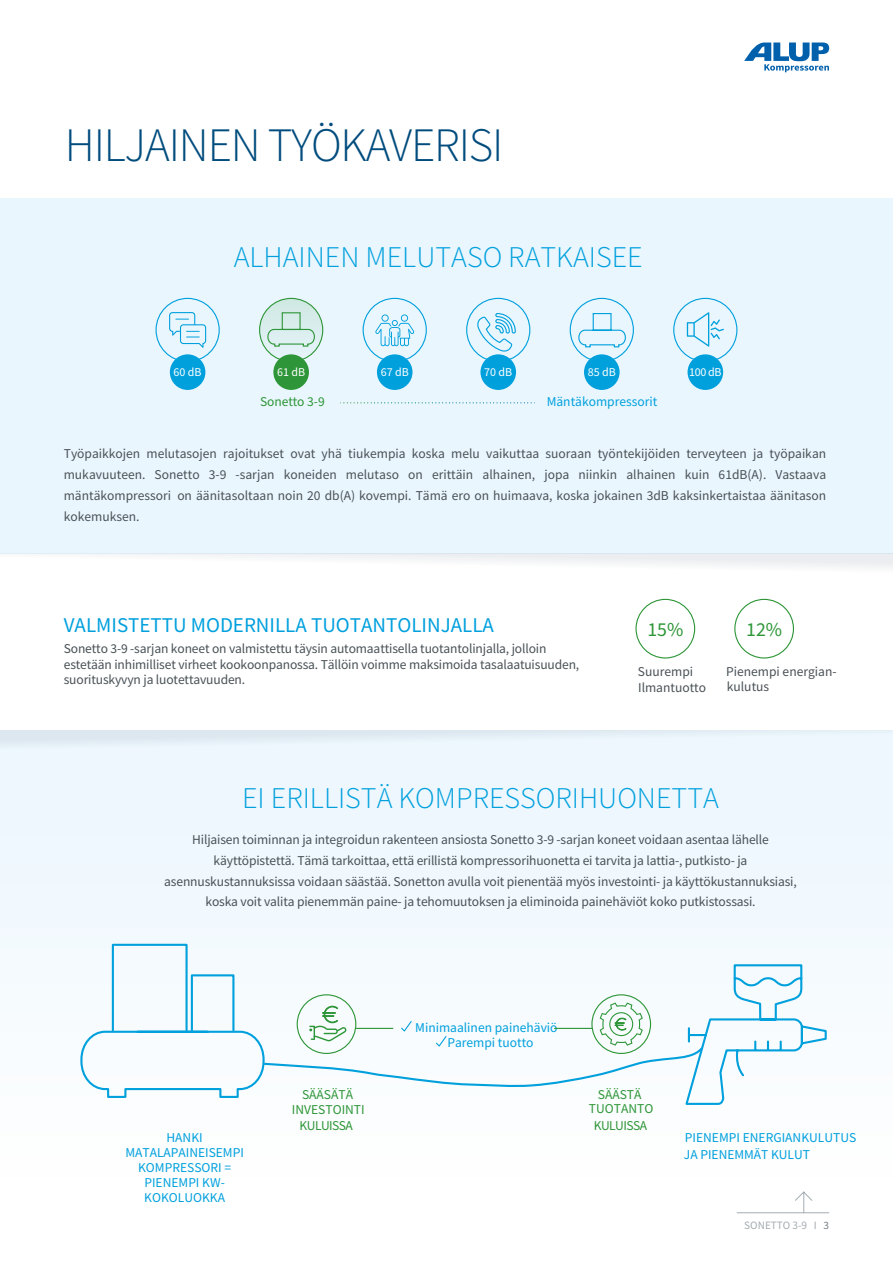
<style>
.page{position:relative;width:893px;height:1263px;background:#fff}
.page>*{position:absolute;margin:0;border:0;box-sizing:border-box;transform-origin:0 0}
.t1{font:300 48px "Source Sans Pro";letter-spacing:-.025em;color:#004c7d}
.t2{font:300 30px "Source Sans Pro";color:#00a0dd}
.t3{font:21px "Source Sans Pro";color:#00a0dd}
.t4{font:19.8px "Source Sans Pro";color:#2e9638}
.t5{font:13.5px/21px "Source Sans Pro";letter-spacing:-.01em;color:#485155}
.t6{font:13.5px/15px "Source Sans Pro";color:#00a0dd}
.t7{font:13.5px/14px "Source Sans Pro";color:#2e9638;text-align:center}
.t8{font:13.5px "Source Sans Pro";letter-spacing:-.04em;color:#2e9638}
.t9{font:12px "Source Sans Pro";color:#fff}
.t10{font:11.25px "Source Sans Pro";color:#a4acb1}
.s1{color:#778085}
</style>
<div class="page">
<div style="left:0;top:730px;width:893px;height:533px;background:#f8fcfe"></div>
<div style="left:0;top:198px;width:893px;height:355px;background:#eaf6fe"></div>
<div style="left:0;top:730px;width:893px;height:77px;background:linear-gradient(to bottom,#e8f2f9,#f1f9ff)"></div>
<svg style="left:340px;top:402px;width:195px;height:1px"></svg>
<div style="left:155px;top:298px;width:65px;height:64px;border:1px solid #00a0dd;border-radius:50%"></div>
<svg style="left:169px;top:312px;width:37px;height:36px"></svg>
<div style="left:170px;top:354px;width:35px;height:36px;background:#00a0dd;border-radius:50%"></div>
<div style="left:363px;top:298px;width:64px;height:64px;border:1px solid #00a0dd;border-radius:50%"></div>
<svg style="left:375px;top:314px;width:39px;height:32px"></svg>
<div style="left:377px;top:354px;width:35px;height:36px;background:#00a0dd;border-radius:50%"></div>
<svg style="left:476px;top:313px;width:40px;height:41px"></svg>
<div style="left:466px;top:298px;width:64px;height:64px;border:1px solid #00a0dd;border-radius:50%"></div>
<div style="left:480px;top:354px;width:36px;height:36px;background:#00a0dd;border-radius:50%"></div>
<svg style="left:260px;top:298px;width:63px;height:63px"></svg>
<div style="left:259px;top:298px;width:64px;height:64px;border:1px solid #2e9638;border-radius:50%"></div>
<div style="left:273px;top:354px;width:36px;height:36px;background:#2e9638;border-radius:50%"></div>
<svg style="left:267px;top:312px;width:48px;height:35px"></svg>
<div style="left:673px;top:298px;width:64px;height:64px;border:1px solid #00a0dd;border-radius:50%"></div>
<div style="left:688px;top:354px;width:35px;height:36px;background:#00a0dd;border-radius:50%"></div>
<svg style="left:687px;top:312px;width:37px;height:35px"></svg>
<div style="left:570px;top:298px;width:64px;height:64px;border:1px solid #00a0dd;border-radius:50%"></div>
<div style="left:584px;top:354px;width:36px;height:36px;background:#00a0dd;border-radius:50%"></div>
<svg style="left:578px;top:313px;width:48px;height:35px"></svg>
<div style="left:0;top:553px;width:893px;height:77px;background:linear-gradient(to bottom,#f9f9fa,#fff)"></div>
<div style="left:635px;top:599px;width:60px;height:59px;border:1px solid #2e9638;border-radius:50%"></div>
<div style="left:734px;top:599px;width:60px;height:59px;border:1px solid #2e9638;border-radius:50%"></div>
<div style="left:112px;top:944px;width:76px;height:87px;border:2px solid #00a0dd"></div>
<svg style="left:80px;top:963px;width:747px;height:142px"></svg>
<svg style="left:744px;top:43px;width:85px;height:29px"></svg>
<svg style="left:795px;top:1191px;width:18px;height:21px"></svg>
<hr style="left:737px;top:1212px;width:92px;height:1px;background:#a4acb1">
<h1 class="t1" style="left:65px;top:116px;width:440px">HILJAINEN TYÖKAVERISI</h1>
<h2 class="t2" style="left:234px;top:239px;width:410px">ALHAINEN MELUTASO RATKAISEE</h2>
<p class="t9" style="left:174px;top:368px;width:30px">60 dB</p>
<p class="t9" style="left:381px;top:368px;width:30px">67 dB</p>
<p class="t9" style="left:484px;top:368px;width:30px">70 dB</p>
<p class="t7" style="left:260px;top:395px;width:66px">Sonetto 3-9</p>
<p class="t9" style="left:277px;top:368px;width:30px">61 dB</p>
<p class="t9" style="left:588px;top:368px;width:30px">85 dB</p>
<p class="t9" style="left:689px;top:368px;width:34px">100 dB</p>
<p class="t6" style="left:547px;top:394px;width:112px">Mäntäkompressorit</p>
<p class="t5" style="left:64px;top:442px;width:764px;text-align:justify">Työpaikkojen melutasojen rajoitukset ovat yhä tiukempia koska melu vaikuttaa suoraan työntekijöiden terveyteen ja työpaikan mukavuuteen. Sonetto 3-9 -sarjan koneiden melutaso on erittäin alhainen, jopa niinkin alhainen kuin 61dB(A). Vastaava mäntäkompressori on äänitasoltaan noin 20 db(A) kovempi. Tämä ero on huimaava, koska jokainen 3dB kaksinkertaistaa äänitason kokemuksen.</p>
<h3 class="t3" style="left:64px;top:612px;width:432px">VALMISTETTU MODERNILLA TUOTANTOLINJALLA</h3>
<p class="t5" style="left:64px;top:641px;width:517px;line-height:15.8px">Sonetto 3-9 -sarjan koneet on valmistettu täysin automaattisella tuotantolinjalla, jolloin estetään inhimilliset virheet kookoonpanossa. Tällöin voimme maksimoida tasalaatuisuuden, suorituskyvyn ja luotettavuuden.</p>
<h3 class="t4" style="left:647px;top:621px;width:37px">15%</h3>
<p class="t5" style="left:638px;top:663px;width:70px;line-height:16px">Suurempi<br>Ilmantuotto</p>
<h3 class="t4" style="left:746px;top:621px;width:37px">12%</h3>
<p class="t5" style="left:726px;top:664px;width:112px;line-height:15px">Pienempi energian&shy;kulutus</p>
<h2 class="t2" style="left:242px;top:779px;width:478px">EI ERILLISTÄ KOMPRESSORIHUONETTA</h2>
<p class="t5" style="left:164px;top:829px;width:634px;text-align:center">Hiljaisen toiminnan ja integroidun rakenteen ansiosta Sonetto 3-9 -sarjan koneet voidaan asentaa lähelle käyttöpistettä. Tämä tarkoittaa, että erillistä kompressorihuonetta ei tarvita ja lattia-, putkisto- ja asennuskustannuksissa voidaan säästää. Sonetton avulla voit pienentää myös investointi- ja käyttökustannuksiasi, koska voit valita pienemmän paine- ja tehomuutoksen ja eliminoida painehäviöt koko putkistossasi.</p>
<p class="t7" style="left:292px;top:1087px;width:74px;line-height:14.4px">SÄÄSÄTÄ<br>INVESTOINTI</p>
<p class="t8" style="left:300px;top:1117px;width:55px">KULUISSA</p>
<p class="t6" style="left:447px;top:1021px;width:112px;text-indent:-32px">Minimaalinen painehäviö<br>Parempi tuotto</p>
<p class="t7" style="left:589px;top:1089px;width:66px">SÄÄSTÄ<br>TUOTANTO</p>
<p class="t8" style="left:594px;top:1117px;width:55px">KULUISSA</p>
<p class="t6" style="left:125px;top:1130px;width:120px;text-align:center">HANKI<br>MATALAPAINEISEMPI<br>KOMPRESSORI =<br>PIENEMPI KW-<br>KOKOLUOKKA</p>
<p class="t6" style="left:684px;top:1128px;width:174px;line-height:17.1px">PIENEMPI ENERGIANKULUTUS<br>JA PIENEMMÄT KULUT</p>
<p class="t10" style="left:744px;top:1221px;width:86px">SONETTO 3-9 I <span class="s1">3</span></p>
</div>
